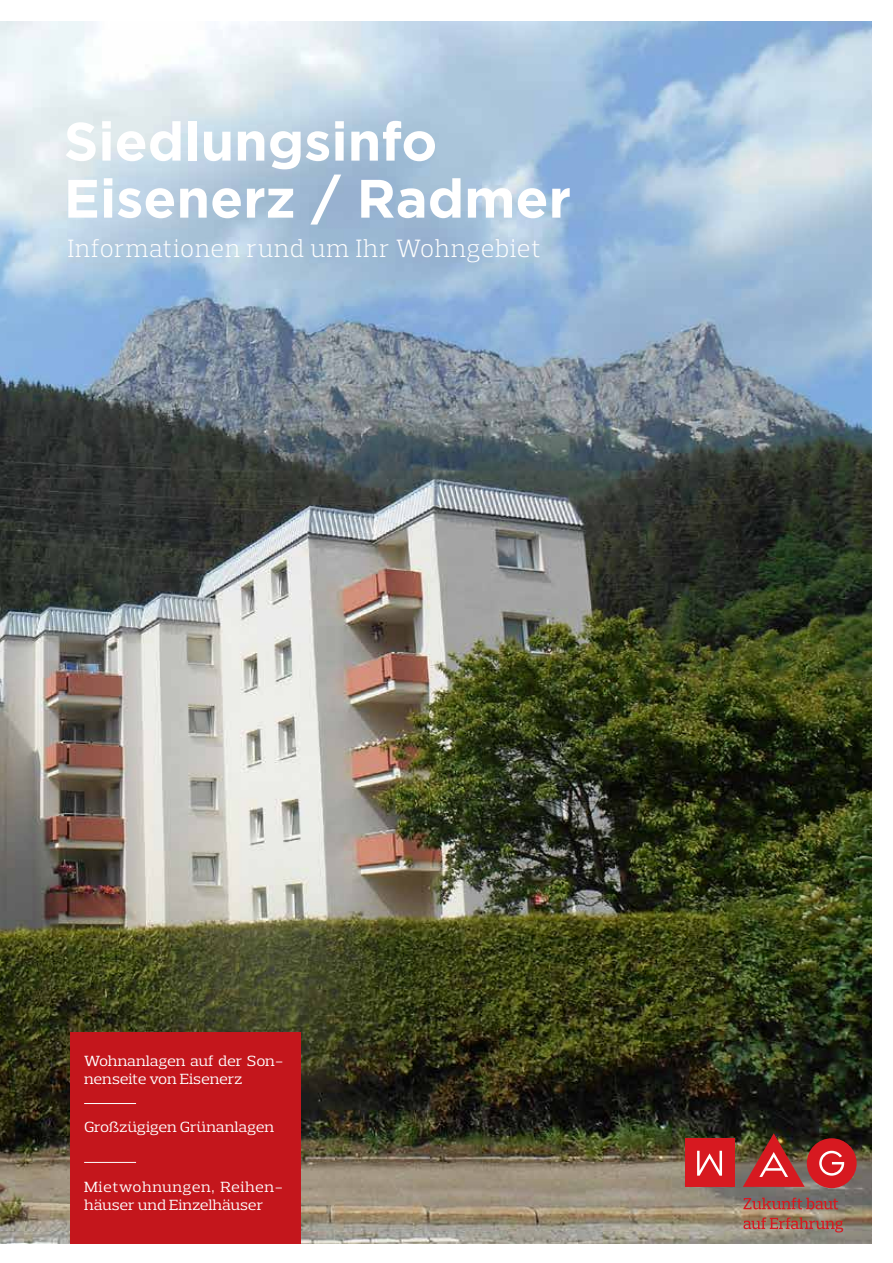
<style>
.page{position:relative;width:893px;height:1263px;background:#fff}
.page>*{position:absolute;margin:0;border:0;box-sizing:border-box;transform-origin:0 0}
.t1{font:700 54px/57px "Gotham";color:#fff}
.t2{font:300 25.5px "Prelo Slab";letter-spacing:.03em;color:#fff}
.t3{font:15px/18px "Prelo Slab";color:#fff;scale:1.1 1}
</style>
<div class="page">
<img style="left:0;top:21px;width:872px;height:1223px">
<div style="left:70px;top:1032px;width:230px;height:212px;background:#c4161c"></div>
<div style="left:685px;top:1138px;width:49px;height:49px;background:#d71920"></div>
<svg style="left:697px;top:1151px;width:25px;height:25px"></svg>
<svg style="left:743px;top:1133px;width:62px;height:54px;background:#923e34"></svg>
<div style="left:807px;top:1138px;width:50px;height:50px;background:#d71920;border-radius:50%"></div>
<svg style="left:819px;top:1151px;width:25px;height:25px"></svg>
<svg style="left:743px;top:1198px;width:95px;height:11px"></svg>
<svg style="left:743px;top:1217px;width:100px;height:15px"></svg>
<hr style="left:84px;top:1103px;width:52px;height:1px;background:#fff">
<hr style="left:84px;top:1162px;width:52px;height:1px;background:#fff">
<h1 class="t1" style="left:64px;top:112px;width:509px">Siedlungsinfo<br>Eisenerz / Radmer</h1>
<h2 class="t2" style="left:68px;top:233px;width:475px">Informationen rund um Ihr Wohngebiet</h2>
<p class="t3" style="left:84px;top:1052px;width:182px">Wohnanlagen auf der Son&shy;nenseite von Eisenerz</p>
<p class="t3" style="left:84px;top:1118px;width:174px">Großzügigen Grünanlagen</p>
<p class="t3" style="left:84px;top:1178px;width:182px">Mietwohnungen, Reihen&shy;häuser und Einzelhäuser</p>
</div>
